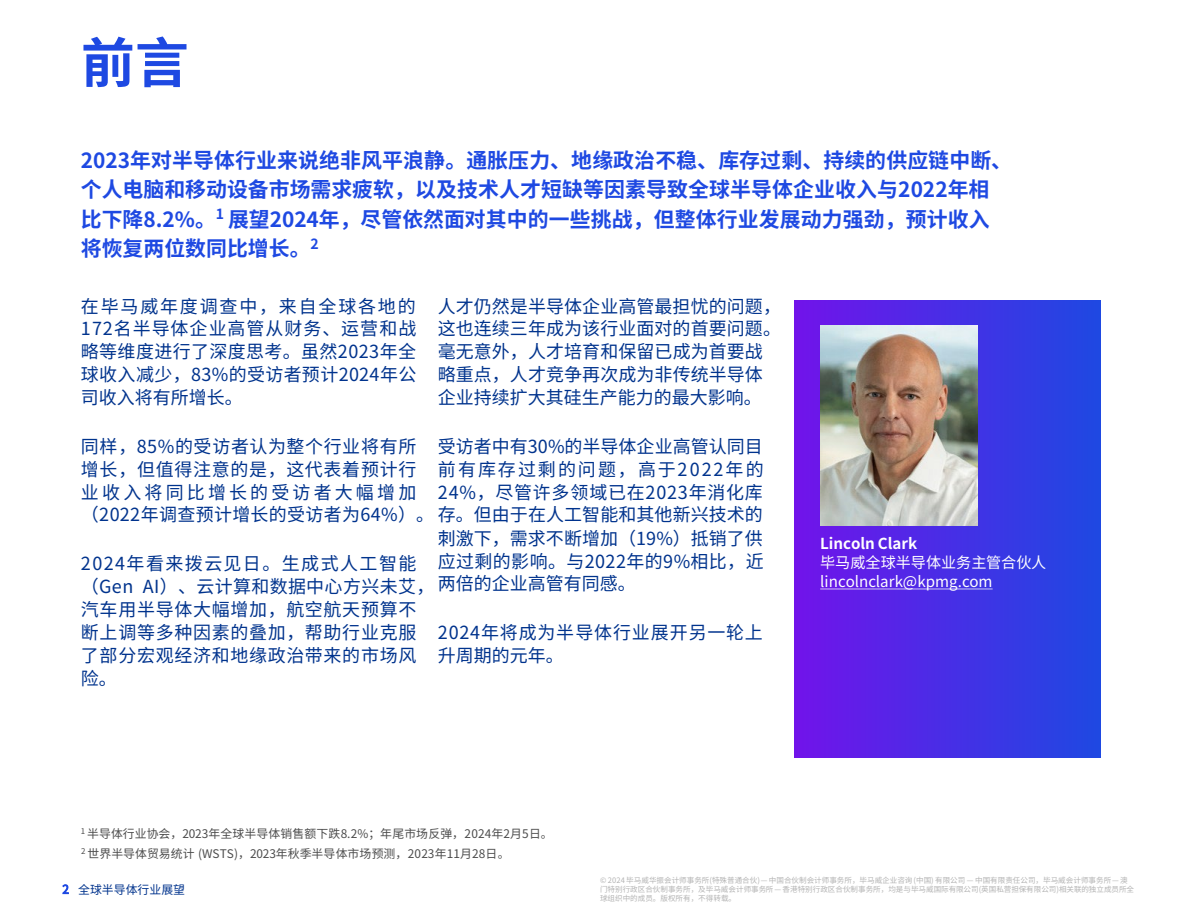
<style>
.page{position:relative;width:1188px;height:918px;background:#fff}
.page>*{position:absolute;margin:0;border:0;box-sizing:border-box;transform-origin:0 0}
.t1{font:700 54px "Noto Sans CJ Ksc";color:#1e49e2}
.t2{font:700 20.85px/29.2px "Noto Sans CJ Ksc";color:#1e49e2}
.t3{font:18px/22.8px "Noto Sans CJ Ksc";letter-spacing:.02em;color:#00338d;text-align:justify}
.t4{font:18px/23px "Noto Sans CJ Ksc";letter-spacing:.04em;color:#00338d}
.t5{font:18px/22.8px "Noto Sans CJ Ksc";color:#00338d}
.t6{font:15.15px/18.8px "Noto Sans CJ Ksc";color:#fff}
.t7{font:700 15.15px "Noto Sans CJ Ksc";letter-spacing:-.005em;color:#fff}
.t8{font:11.85px/19.8px "Noto Sans CJ Ksc";color:#4c4c4c}
.t9{font:11.85px "Noto Sans CJ Ksc";color:#00338d}
.t10{font:7.5px/9px "Noto Sans CJ Ksc";color:#b3b3b3}
.s1{color:#1e49e2}
</style>
<div class="page">
<img style="left:795px;top:300px;width:306px;height:457px">
<svg style="left:820px;top:589px;width:173px;height:1px"></svg>
<img style="left:820px;top:325px;width:158px;height:201px">
<h1 class="t1" style="left:81px;top:32px;width:109px">前言</h1>
<p class="t2" style="left:81px;top:146px;width:933px">2023年对半导体行业来说绝非风平浪静。通胀压力、地缘政治不稳、库存过剩、持续的供应链中断、个人电脑和移动设备市场需求疲软，以及技术人才短缺等因素导致全球半导体企业收入与2022年相比下降8.2%。<sup>1</sup> 展望2024年，尽管依然面对其中的一些挑战，但整体行业发展动力强劲，预计收入将恢复两位数同比增长。<sup>2</sup></p>
<p class="t3" style="left:81px;top:295px;width:337px">在毕马威年度调查中，来自全球各地的172名半导体企业高管从财务、运营和战略等维度进行了深度思考。虽然2023年全球收入减少，83%的受访者预计2024年公司收入将有所增长。</p>
<p class="t3" style="left:81px;top:435px;width:684px;text-align:left">同样，85%的受访者认为整个行业将有所<br>增长，但值得注意的是，这代表着预计行<br>业收入将同比增长的受访者大幅增加<br>（2022年调查预计增长的受访者为64%）。存。但由于在人工智能和其他新兴技术的</p>
<p class="t4" style="left:81px;top:553px;width:355px">2024年看来拨云见日。生成式人工智能（Gen AI）、云计算和数据中心方兴未艾，汽车用半导体大幅增加，航空航天预算不断上调等多种因素的叠加，帮助行业克服了部分宏观经济和地缘政治带来的市场风险。</p>
<p class="t5" style="left:438px;top:295px;width:345px">人才仍然是半导体企业高管最担忧的问题，这也连续三年成为该行业面对的首要问题。毫无意外，人才培育和保留已成为首要战略重点，人才竞争再次成为非传统半导体企业持续扩大其硅生产能力的最大影响。</p>
<p class="t3" style="left:438px;top:435px;width:327px">受访者中有30%的半导体企业高管认同目前有库存过剩的问题，高于2022年的24%，尽管许多领域已在2023年消化库</p>
<p class="t3" style="left:438px;top:527px;width:327px">刺激下，需求不断增加（19%）抵销了供应过剩的影响。与2022年的9%相比，近两倍的企业高管有同感。</p>
<p class="t4" style="left:438px;top:622px;width:327px">2024年将成为半导体行业展开另一轮上升周期的元年。</p>
<p class="t7" style="left:820px;top:535px;width:98px">Lincoln Clark</p>
<p class="t6" style="left:820px;top:554px;width:228px">毕马威全球半导体业务主管合伙人lincolnclark@kpmg.com</p>
<p class="t8" style="left:81px;top:824px;width:473px"><sup>1</sup> 半导体行业协会，2023年全球半导体销售额下跌8.2%；年尾市场反弹，2024年2月5日。<br><sup>2</sup> 世界半导体贸易统计 (WSTS)，2023年秋季半导体市场预测，2023年11月28日。</p>
<p class="t9" style="left:62px;top:883px;width:124px"><span class="s1">2</span> 全球半导体行业展望</p>
<p class="t10" style="left:600px;top:876px;width:529px">© 2024 毕马威华振会计师事务所特殊普通合伙) — 中国合伙制会计师事务所，毕马威企业咨询中国有限公司 — 中国有限责任公司，毕马威会计师事务所 澳</p>
<p class="t10" style="left:709px;top:876px;width:4px">(</p>
<p class="t10" style="left:914px;top:876px;width:4px">(</p>
<p class="t10" style="left:931px;top:876px;width:4px">)</p>
<p class="t10" style="left:1112px;top:876px;width:8px">—</p>
<p class="t10" style="left:775px;top:885px;width:8px">—</p>
<p class="t10" style="left:979px;top:885px;width:4px">(</p>
<p class="t10" style="left:1057px;top:885px;width:4px">)</p>
<p class="t10" style="left:600px;top:885px;width:535px">门特别行政区合伙制事务所，及毕马威会计师事务所 香港特别行政区合伙制事务所，均是与毕马威国际有限公司英国私营担保有限公司相关联的独立成员所全球组织中的成员。版权所有，不得转载。</p>
</div>
